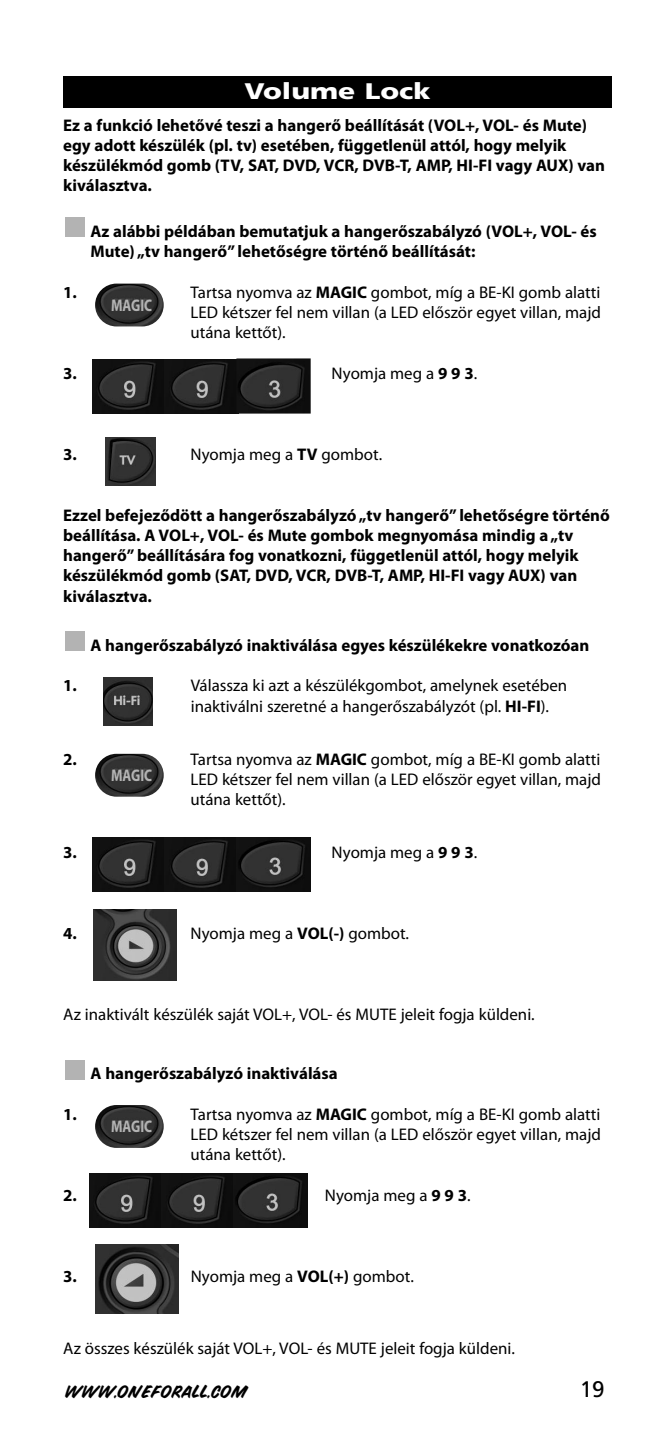
<style>
.page{position:relative;width:672px;height:1439px;background:#fff}
.page>*{position:absolute;margin:0;border:0;box-sizing:border-box;transform-origin:0 0}
.t1{font:900 22.5px "Frutiger";color:#fff;scale:1.25 1}
.t2{font:22.5px "Frutiger";color:#000}
.t3{font:16.88px/20.2px "Myriad Pro";color:#000;text-align:justify}
.t4{font:700 16.88px/20.2px "Myriad Pro";color:#000}
.t5{font:700 16.88px "Myriad Pro";color:#b4b4b4;scale:.8 1}
.t6{font:13.5px "Snyder Speed";letter-spacing:.035em;color:#000}
.s1{font-weight:700}
</style>
<div class="page">
<div style="left:65px;top:1060px;width:20px;height:19px;background:#b3b3b3"></div>
<div style="left:65px;top:631px;width:20px;height:20px;background:#b3b3b3"></div>
<div style="left:65px;top:218px;width:20px;height:19px;background:#b3b3b3"></div>
<img style="left:92px;top:359px;width:75px;height:55px">
<img style="left:165px;top:359px;width:71px;height:54px">
<img style="left:236px;top:358px;width:75px;height:55px">
<img style="left:106px;top:437px;width:49px;height:49px">
<img style="left:92px;top:837px;width:144px;height:54px">
<img style="left:236px;top:837px;width:75px;height:54px">
<img style="left:93px;top:909px;width:83px;height:71px">
<img style="left:103px;top:677px;width:49px;height:48px">
<img style="left:95px;top:1244px;width:83px;height:69px">
<img style="left:89px;top:1173px;width:144px;height:54px">
<img style="left:233px;top:1173px;width:75px;height:54px">
<div style="left:63px;top:76px;width:549px;height:32px;background:#000"></div>
<img style="left:95px;top:1105px;width:69px;height:42px;border-radius:21px">
<img style="left:95px;top:753px;width:69px;height:43px;border-radius:21px">
<img style="left:95px;top:283px;width:69px;height:43px;border-radius:21px">
<h1 class="t1" style="left:244px;top:82px;width:150px">Volume Lock</h1>
<p class="t4" style="left:63px;top:116px;width:543px">Ez a funkció lehetővé teszi a hangerő beállítását (VOL+, VOL- és Mute) egy adott készülék (pl. tv) esetében, függetlenül attól, hogy melyik készülékmód gomb (TV, SAT, DVD, VCR, DVB-T, AMP, HI-FI vagy AUX) van kiválasztva.</p>
<p class="t4" style="left:90px;top:222px;width:508px">Az alábbi példában bemutatjuk a hangerőszabályzó (VOL+, VOL- és<br>Mute) „tv hangerő” lehetőségre történő beállítását:</p>
<p class="t4" style="left:63px;top:283px;width:15px">1.</p>
<p class="t3" style="left:191px;top:283px;width:412px">Tartsa nyomva az <span class="s1">MAGIC</span> gombot, míg a BE-KI gomb alatti LED kétszer fel nem villan (a LED először egyet villan, majd utána kettőt).</p>
<p class="t4" style="left:63px;top:364px;width:15px">3.</p>
<p class="t3" style="left:332px;top:364px;width:147px">Nyomja meg a <span class="s1">9 9 3</span>.</p>
<p class="t5" style="left:111px;top:299px;width:53px">MAGIC</p>
<p class="t4" style="left:63px;top:445px;width:15px">3.</p>
<p class="t3" style="left:191px;top:445px;width:193px">Nyomja meg a <span class="s1">TV</span> gombot.</p>
<p class="t4" style="left:63px;top:506px;width:548px">Ezzel befejeződött a hangerőszabályzó„tv hangerő” lehetőségre történő beállítása. A VOL+, VOL- és Mute gombok megnyomása mindig a„tv hangerő” beállítására fog vonatkozni, függetlenül attól, hogy melyik készülékmód gomb (SAT, DVD, VCR, DVB-T, AMP, HI-FI vagy AUX) van kiválasztva.</p>
<p class="t4" style="left:90px;top:636px;width:500px">A hangerőszabályzó inaktiválása egyes készülékekre vonatkozóan</p>
<p class="t4" style="left:63px;top:677px;width:15px">1.</p>
<p class="t3" style="left:191px;top:677px;width:378px">Válassza ki azt a készülékgombot, amelynek esetében inaktiválni szeretné a hangerőszabályzót (pl. <span class="s1">HI-FI</span>).</p>
<p class="t4" style="left:63px;top:750px;width:15px">2.</p>
<p class="t3" style="left:191px;top:750px;width:412px">Tartsa nyomva az <span class="s1">MAGIC</span> gombot, míg a BE-KI gomb alatti LED kétszer fel nem villan (a LED először egyet villan, majd utána kettőt).</p>
<p class="t4" style="left:63px;top:843px;width:15px">3.</p>
<p class="t3" style="left:332px;top:843px;width:147px">Nyomja meg a <span class="s1">9 9 3</span>.</p>
<p class="t5" style="left:111px;top:769px;width:53px">MAGIC</p>
<p class="t4" style="left:63px;top:924px;width:15px">4.</p>
<p class="t3" style="left:191px;top:924px;width:220px">Nyomja meg a <span class="s1">VOL(-)</span> gombot.</p>
<p class="t3" style="left:63px;top:1005px;width:473px">Az inaktivált készülék saját VOL+, VOL- és MUTE jeleit fogja küldeni.</p>
<p class="t4" style="left:91px;top:1065px;width:249px">A hangerőszabályzó inaktiválása</p>
<p class="t4" style="left:63px;top:1105px;width:15px">1.</p>
<p class="t3" style="left:191px;top:1105px;width:412px">Tartsa nyomva az <span class="s1">MAGIC</span> gombot, míg a BE-KI gomb alatti LED kétszer fel nem villan (a LED először egyet villan, majd utána kettőt).</p>
<p class="t4" style="left:63px;top:1186px;width:15px">2.</p>
<p class="t3" style="left:325px;top:1186px;width:147px">Nyomja meg a <span class="s1">9 9 3</span>.</p>
<p class="t5" style="left:111px;top:1120px;width:53px">MAGIC</p>
<p class="t4" style="left:63px;top:1267px;width:15px">3.</p>
<p class="t3" style="left:191px;top:1267px;width:225px">Nyomja meg a <span class="s1">VOL(+)</span> gombot.</p>
<p class="t3" style="left:63px;top:1339px;width:453px">Az összes készülék saját VOL+, VOL- és MUTE jeleit fogja küldeni.</p>
<p class="t6" style="left:65px;top:1384px;width:184px">WWW.ONEFORALL.COM</p>
<h1 class="t2" style="left:580px;top:1379px;width:27px">19</h1>
</div>
